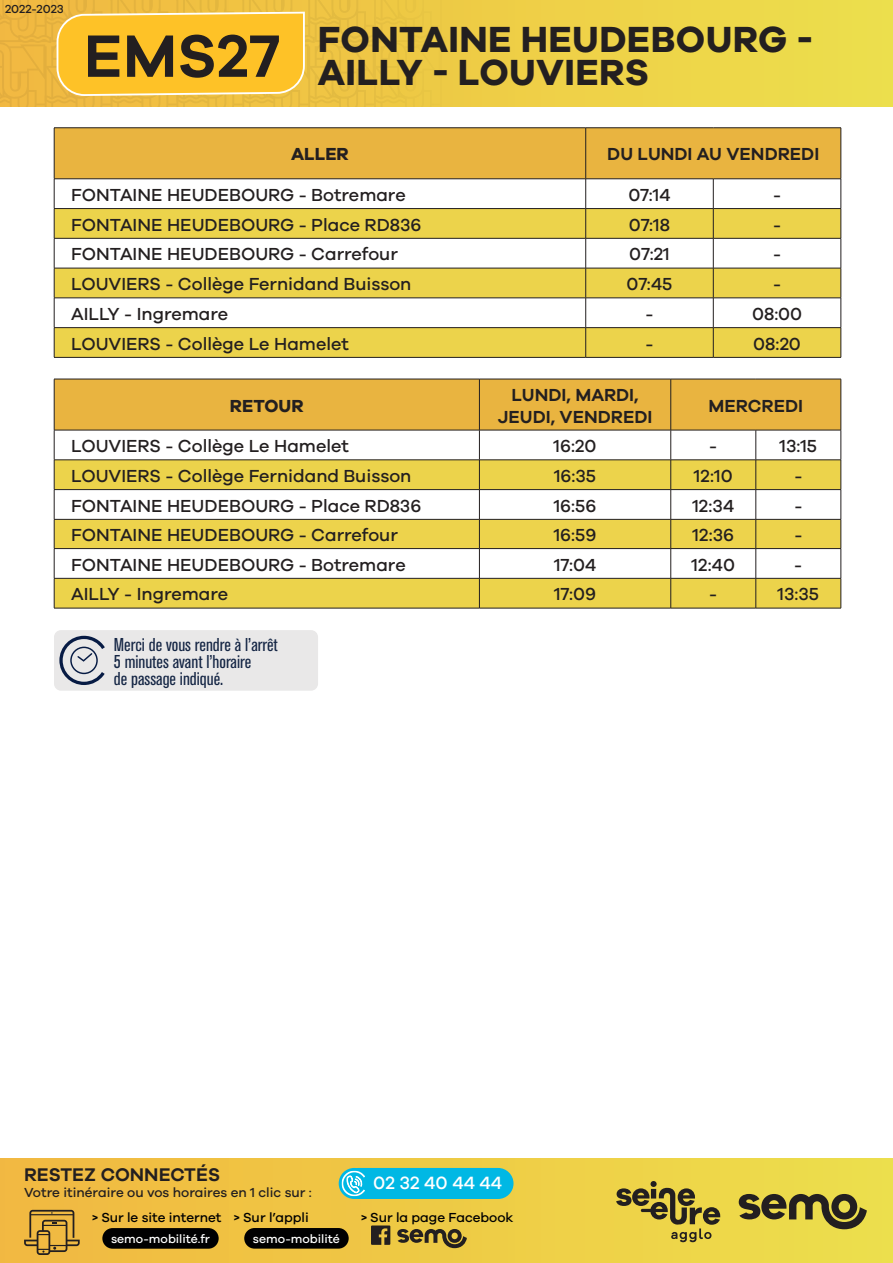
<style>
.page{position:relative;width:893px;height:1263px;background:#fff}
.page>*{position:absolute;margin:0;border:0;box-sizing:border-box;transform-origin:0 0}
.t1{font:600 61.65px "Galano Grotesque";color:#231f20}
.t2{font:700 37.5px/33px "Galano Grotesque";letter-spacing:.01em;color:#231f20}
.t3{font:600 18.9px "Galano Grotesque";color:#231f20}
.t4{font:condensed 18.45px/17.2px "Akzidenz Grotesk BQ";color:#142544}
.t5{font:500 18.3px "Galano Grotesque";color:#fff}
.t6{font:500 18px "Galano Grotesque";color:#231f20}
.t7{font:600 18px/21.6px "Galano Grotesque";color:#231f20;text-align:center}
.t8{font:700 18px "Galano Grotesque";color:#231f20}
.t9{font:500 13.5px "Galano Grotesque";color:#000001}
.t10{font:500 13.5px "Galano Grotesque";color:#231f20}
.t11{font:500 12.3px "Galano Grotesque";color:#fff}
.t12{font:500 12px "Galano Grotesque";color:#231f20}
</style>
<div class="page">
<div style="left:0;top:0;width:893px;height:106px;background:#eed549"></div>
<div style="left:0;top:1158px;width:893px;height:105px;background:linear-gradient(to right,#f0b740,#ecdf4c)"></div>
<svg style="left:616px;top:1181px;width:104px;height:61px;background:#b5a23d"></svg>
<svg style="left:739px;top:1194px;width:128px;height:35px;background:#8b8036"></svg>
<div style="left:343px;top:1168px;width:170px;height:31px;background:#00b8e4;border-radius:16px"></div>
<div style="left:339px;top:1168px;width:31px;height:31px;background:#00b8e4;border-radius:50%"></div>
<svg style="left:342px;top:1171px;width:23px;height:25px"></svg>
<svg style="left:24px;top:1210px;width:56px;height:45px;background:#bb9138"></svg>
<div style="left:102px;top:1228px;width:117px;height:21px;background:#000001;border-radius:10px"></div>
<div style="left:244px;top:1228px;width:105px;height:20px;background:#000001;border-radius:10px"></div>
<svg style="left:371px;top:1225px;width:19px;height:20px"></svg>
<svg style="left:397px;top:1229px;width:70px;height:19px"></svg>
<svg style="left:0;top:0;width:446px;height:106px"></svg>
<svg style="left:55px;top:239px;width:786px;height:118px;fill:#ecd34b"></svg>
<hr style="left:54px;top:127px;width:532px;height:1px;background:#231f20">
<hr style="left:586px;top:127px;width:127px;height:1px;background:#231f20">
<hr style="left:713px;top:127px;width:128px;height:1px;background:#231f20">
<svg style="left:54px;top:128px;width:788px;height:110px"></svg>
<hr style="left:54px;top:238px;width:532px;height:1px;background:#231f20">
<hr style="left:54px;top:238px;width:1px;height:30px;background:#231f20">
<hr style="left:586px;top:238px;width:127px;height:1px;background:#231f20">
<hr style="left:585px;top:238px;width:1px;height:30px;background:#231f20">
<hr style="left:713px;top:238px;width:128px;height:1px;background:#231f20">
<hr style="left:713px;top:238px;width:1px;height:30px;background:#231f20">
<hr style="left:841px;top:238px;width:1px;height:30px;background:#231f20">
<hr style="left:54px;top:268px;width:532px;height:1px;background:#231f20">
<hr style="left:54px;top:268px;width:1px;height:30px;background:#231f20">
<hr style="left:586px;top:268px;width:127px;height:1px;background:#231f20">
<hr style="left:585px;top:268px;width:1px;height:30px;background:#231f20">
<hr style="left:713px;top:268px;width:128px;height:1px;background:#231f20">
<hr style="left:713px;top:268px;width:1px;height:30px;background:#231f20">
<hr style="left:841px;top:268px;width:1px;height:30px;background:#231f20">
<hr style="left:54px;top:298px;width:532px;height:1px;background:#231f20">
<hr style="left:586px;top:298px;width:127px;height:1px;background:#231f20">
<hr style="left:713px;top:298px;width:128px;height:1px;background:#231f20">
<hr style="left:54px;top:327px;width:532px;height:1px;background:#231f20">
<svg style="left:54px;top:298px;width:1px;height:59px"></svg>
<hr style="left:586px;top:327px;width:127px;height:1px;background:#231f20">
<svg style="left:585px;top:298px;width:1px;height:59px"></svg>
<hr style="left:713px;top:327px;width:128px;height:1px;background:#231f20">
<svg style="left:713px;top:298px;width:1px;height:59px"></svg>
<svg style="left:841px;top:298px;width:1px;height:59px"></svg>
<hr style="left:54px;top:357px;width:532px;height:1px;background:#231f20">
<hr style="left:586px;top:357px;width:127px;height:1px;background:#231f20">
<hr style="left:713px;top:357px;width:128px;height:1px;background:#231f20">
<div style="left:55px;top:380px;width:786px;height:50px;background:#e9b440"></div>
<div style="left:55px;top:579px;width:786px;height:29px;background:#ecd34b"></div>
<hr style="left:54px;top:379px;width:425px;height:1px;background:#231f20">
<hr style="left:54px;top:379px;width:1px;height:51px;background:#231f20">
<hr style="left:479px;top:379px;width:192px;height:1px;background:#231f20">
<hr style="left:479px;top:379px;width:1px;height:51px;background:#231f20">
<hr style="left:671px;top:379px;width:85px;height:1px;background:#231f20">
<hr style="left:670px;top:379px;width:1px;height:51px;background:#231f20">
<hr style="left:756px;top:379px;width:85px;height:1px;background:#231f20">
<hr style="left:841px;top:379px;width:1px;height:51px;background:#231f20">
<hr style="left:54px;top:430px;width:425px;height:1px;background:#231f20">
<hr style="left:54px;top:430px;width:1px;height:30px;background:#231f20">
<hr style="left:479px;top:430px;width:192px;height:1px;background:#231f20">
<hr style="left:479px;top:430px;width:1px;height:30px;background:#231f20">
<hr style="left:671px;top:430px;width:85px;height:1px;background:#231f20">
<hr style="left:670px;top:430px;width:1px;height:30px;background:#231f20">
<hr style="left:756px;top:430px;width:85px;height:1px;background:#231f20">
<hr style="left:756px;top:430px;width:1px;height:30px;background:#231f20">
<hr style="left:841px;top:430px;width:1px;height:30px;background:#231f20">
<svg style="left:54px;top:460px;width:788px;height:118px"></svg>
<hr style="left:54px;top:578px;width:425px;height:1px;background:#231f20">
<hr style="left:54px;top:578px;width:1px;height:30px;background:#231f20">
<hr style="left:479px;top:578px;width:192px;height:1px;background:#231f20">
<hr style="left:479px;top:578px;width:1px;height:30px;background:#231f20">
<hr style="left:671px;top:578px;width:85px;height:1px;background:#231f20">
<hr style="left:670px;top:578px;width:1px;height:30px;background:#231f20">
<hr style="left:756px;top:578px;width:85px;height:1px;background:#231f20">
<hr style="left:756px;top:578px;width:1px;height:30px;background:#231f20">
<hr style="left:841px;top:578px;width:1px;height:30px;background:#231f20">
<hr style="left:54px;top:608px;width:425px;height:1px;background:#231f20">
<hr style="left:479px;top:608px;width:192px;height:1px;background:#231f20">
<hr style="left:671px;top:608px;width:85px;height:1px;background:#231f20">
<hr style="left:756px;top:608px;width:85px;height:1px;background:#231f20">
<div style="left:54px;top:630px;width:264px;height:61px;background:#e9e8e8;border-radius:7px"></div>
<svg style="left:59px;top:636px;width:46px;height:49px"></svg>
<p class="t12" style="left:5px;top:2px;width:60px">2022-2023</p>
<h1 class="t1" style="left:84px;top:19px;width:198px">EMS27</h1>
<h2 class="t2" style="left:318px;top:21px;width:497px">FONTAINE HEUDEBOURG -<br>AILLY - LOUVIERS</h2>
<p class="t8" style="left:291px;top:143px;width:59px">ALLER</p>
<p class="t7" style="left:607px;top:143px;width:213px">DU LUNDI AU VENDREDI</p>
<p class="t6" style="left:71px;top:184px;width:336px">FONTAINE HEUDEBOURG - Botremare</p>
<p class="t6" style="left:628px;top:184px;width:44px">07:14</p>
<p class="t6" style="left:773px;top:184px;width:10px">-</p>
<p class="t6" style="left:71px;top:214px;width:352px">FONTAINE HEUDEBOURG - Place RD836</p>
<p class="t6" style="left:629px;top:214px;width:43px">07:18</p>
<p class="t6" style="left:773px;top:214px;width:10px">-</p>
<p class="t6" style="left:71px;top:243px;width:328px">FONTAINE HEUDEBOURG - Carrefour</p>
<p class="t6" style="left:629px;top:243px;width:42px">07:21</p>
<p class="t6" style="left:773px;top:243px;width:10px">-</p>
<p class="t6" style="left:71px;top:273px;width:342px">LOUVIERS - Collège Fernidand Buisson</p>
<p class="t6" style="left:627px;top:273px;width:47px">07:45</p>
<p class="t6" style="left:773px;top:273px;width:10px">-</p>
<p class="t6" style="left:71px;top:303px;width:159px">AILLY - Ingremare</p>
<p class="t6" style="left:645px;top:303px;width:10px">-</p>
<p class="t6" style="left:752px;top:303px;width:52px">08:00</p>
<p class="t6" style="left:71px;top:333px;width:279px">LOUVIERS - Collège Le Hamelet</p>
<p class="t6" style="left:645px;top:333px;width:10px">-</p>
<p class="t6" style="left:753px;top:333px;width:49px">08:20</p>
<p class="t8" style="left:230px;top:394px;width:75px">RETOUR</p>
<p class="t7" style="left:498px;top:383px;width:156px">LUNDI, MARDI,<br>JEUDI, VENDREDI</p>
<p class="t7" style="left:708px;top:394px;width:96px">MERCREDI</p>
<p class="t6" style="left:71px;top:435px;width:279px">LOUVIERS - Collège Le Hamelet</p>
<p class="t6" style="left:554px;top:435px;width:44px">16:20</p>
<p class="t6" style="left:709px;top:435px;width:10px">-</p>
<p class="t6" style="left:779px;top:435px;width:39px">13:15</p>
<p class="t6" style="left:71px;top:465px;width:342px">LOUVIERS - Collège Fernidand Buisson</p>
<p class="t6" style="left:554px;top:465px;width:44px">16:35</p>
<p class="t6" style="left:694px;top:465px;width:40px">12:10</p>
<p class="t6" style="left:794px;top:465px;width:10px">-</p>
<p class="t6" style="left:71px;top:495px;width:352px">FONTAINE HEUDEBOURG - Place RD836</p>
<p class="t6" style="left:554px;top:495px;width:44px">16:56</p>
<p class="t6" style="left:692px;top:495px;width:43px">12:34</p>
<p class="t6" style="left:794px;top:495px;width:10px">-</p>
<p class="t6" style="left:71px;top:524px;width:328px">FONTAINE HEUDEBOURG - Carrefour</p>
<p class="t6" style="left:554px;top:524px;width:44px">16:59</p>
<p class="t6" style="left:692px;top:524px;width:43px">12:36</p>
<p class="t6" style="left:794px;top:524px;width:10px">-</p>
<p class="t6" style="left:71px;top:554px;width:336px">FONTAINE HEUDEBOURG - Botremare</p>
<p class="t6" style="left:554px;top:554px;width:44px">17:04</p>
<p class="t6" style="left:691px;top:554px;width:45px">12:40</p>
<p class="t6" style="left:794px;top:554px;width:10px">-</p>
<p class="t6" style="left:71px;top:583px;width:159px">AILLY - Ingremare</p>
<p class="t6" style="left:554px;top:583px;width:43px">17:09</p>
<p class="t6" style="left:709px;top:583px;width:10px">-</p>
<p class="t6" style="left:777px;top:583px;width:43px">13:35</p>
<p class="t4" style="left:114px;top:636px;width:165px">Merci de vous rendre à l’arrêt<br>5 minutes avant l’horaire<br>de passage indiqué.</p>
<p class="t3" style="left:24px;top:1163px;width:198px">RESTEZ CONNECTÉS</p>
<p class="t10" style="left:24px;top:1185px;width:289px">Votre itinéraire ou vos horaires en 1 clic sur :</p>
<p class="t9" style="left:92px;top:1210px;width:131px">&gt; Sur le site internet</p>
<p class="t11" style="left:111px;top:1231px;width:100px">semo-mobilité.fr</p>
<p class="t9" style="left:234px;top:1210px;width:76px">&gt; Sur l’appli</p>
<p class="t11" style="left:253px;top:1231px;width:88px">semo-mobilité</p>
<p class="t5" style="left:373px;top:1172px;width:130px">02 32 40 44 44</p>
<p class="t9" style="left:361px;top:1210px;width:154px">&gt; Sur la page Facebook</p>
</div>
